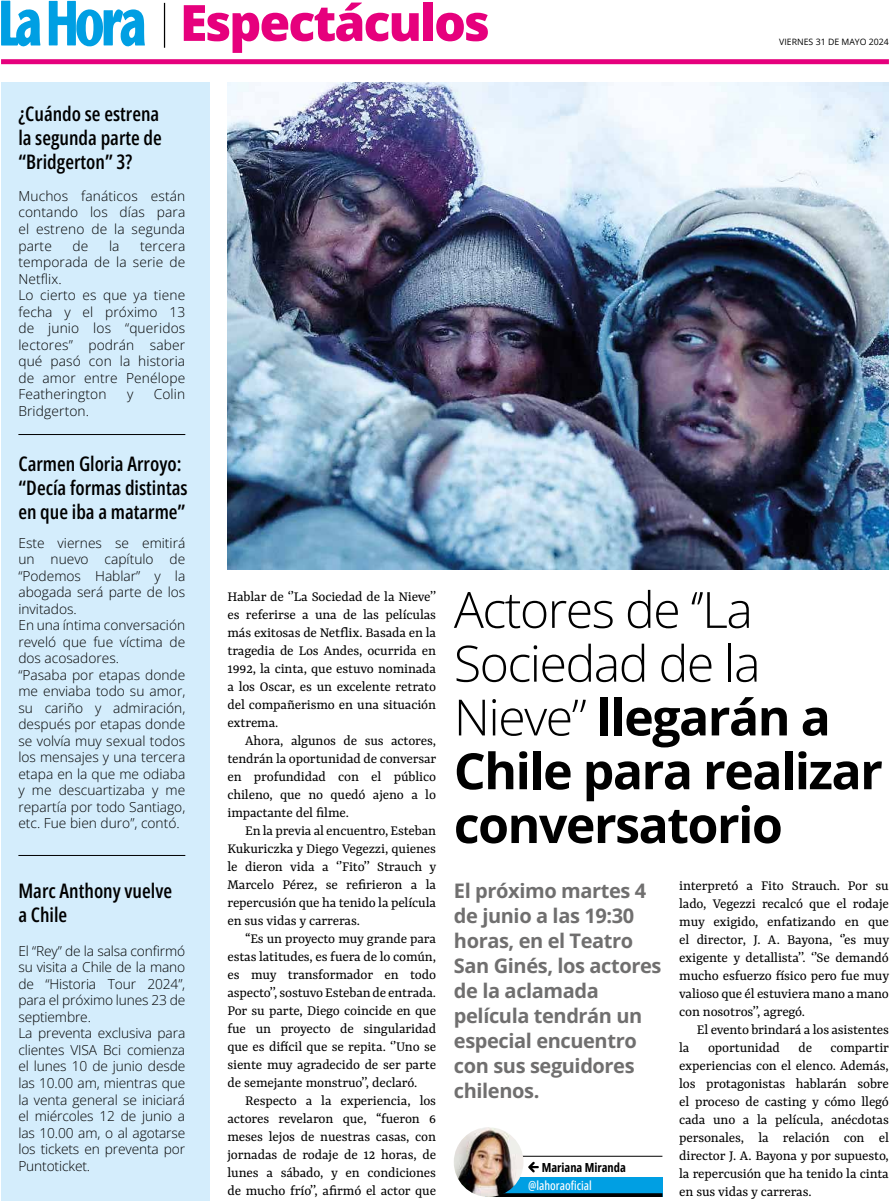
<style>
.page{position:relative;width:890px;height:1202px;background:#fff}
.page>*{position:absolute;margin:0;border:0;box-sizing:border-box;transform-origin:0 0}
.t1{font:700 50px/53.8px "Open Sans";letter-spacing:-.03em;color:#000}
.t2{font:800 50px "Open Sans";letter-spacing:-.04em;color:#e6007d}
.t3{font:700 20px/25px "Open Sans";letter-spacing:-.02em;color:#706f6f}
.t4{font:600 20px/24px "Open Sans Condensed";color:#000}
.t5{font:15px/18px "Rasa";letter-spacing:-.01em;color:#000;text-align:justify}
.t6{font:300 13.75px/16.5px "Open Sans";color:#000}
.t7{font:500 12.5px "Open Sans Condensed";color:#fff}
.t8{font:700 12.5px "Open Sans Condensed";color:#000}
.t9{font:8.75px "Open Sans";color:#000}
.s1{font-weight:300}
</style>
<div class="page">
<svg style="left:1px;top:1px;width:39px;height:46px"></svg>
<svg style="left:49px;top:1px;width:96px;height:46px"></svg>
<hr style="left:164px;top:3px;width:1px;height:45px;background:#000">
<div style="left:1px;top:59px;width:887px;height:5px;background:#e6007d"></div>
<div style="left:485px;top:1177px;width:177px;height:19px;background:#009fe3"></div>
<svg style="left:494px;top:1192px;width:168px;height:4px"></svg>
<hr style="left:485px;top:1155px;width:177px;height:1px;background:#000">
<img style="left:453px;top:1126px;width:70px;height:70px;border-radius:35px">
<svg style="left:528px;top:1161px;width:10px;height:11px"></svg>
<img style="left:227px;top:82px;width:661px;height:487px">
<div style="left:1px;top:82px;width:209px;height:1118px;background:#d4edfc"></div>
<hr style="left:18px;top:434px;width:167px;height:1px;background:#000">
<hr style="left:18px;top:855px;width:167px;height:1px;background:#000">
<h2 class="t4" style="left:18px;top:101px;width:145px">¿Cuándo se estrena la segunda parte de “Bridgerton” 3?</h2>
<h1 class="t2" style="left:180px;top:-15px;width:311px">Espectáculos</h1>
<p class="t6" style="left:18px;top:187px;width:168px;text-align:justify">Muchos fanáticos están contando los días para el estreno de la segunda parte</p>
<p class="t6" style="left:73px;top:237px;width:17px">de</p>
<p class="t6" style="left:109px;top:237px;width:12px">la</p>
<p class="t6" style="left:18px;top:237px;width:168px;text-indent:122px">tercera temporada de la serie de<br>Netflix.<br>Lo cierto es que ya tiene fecha y el próximo 13 de junio los “queridos lectores” podrán saber qué pasó con la historia de amor entre Penélope<br>Featherington</p>
<p class="t6" style="left:127px;top:385px;width:8px">y</p>
<p class="t6" style="left:154px;top:385px;width:33px">Colin</p>
<p class="t6" style="left:18px;top:402px;width:72px">Bridgerton.</p>
<h2 class="t4" style="left:18px;top:451px;width:171px">Carmen Gloria Arroyo: “Decía formas distintas en que iba a matarme”</h2>
<p class="t9" style="left:779px;top:36px;width:111px">VIERNES 31 DE MAYO 2024</p>
<p class="t6" style="left:18px;top:534px;width:168px">Este viernes se emitirá un nuevo capítulo de “Podemos Hablar” y la abogada será parte de los invitados.<br>En una íntima conversación reveló que fue víctima de dos acosadores.<br>“Pasaba por etapas donde me enviaba todo su amor, su cariño y admiración, después por etapas donde se volvía muy sexual todos los mensajes y una tercera etapa en la que me odiaba y me descuartizaba y me repartía por todo Santiago, etc. Fue bien duro”, contó.</p>
<h2 class="t4" style="left:18px;top:877px;width:155px">Marc Anthony vuelve a Chile</h2>
<p class="t6" style="left:18px;top:942px;width:168px">El “Rey” de la salsa confirmó su visita a Chile de la mano de “Historia Tour 2024”, para el próximo lunes 23 de septiembre.<br>La preventa exclusiva para clientes VISA Bci comienza el lunes 10 de junio desde las 10.00 am, mientras que la venta general se iniciará el miércoles 12 de junio a las 10.00 am, o al agotarse los tickets en preventa por<br>Puntoticket.</p>
<p class="t5" style="left:227px;top:588px;width:210px">Hablar de ‘’La Sociedad de la Nieve’’ es referirse a una de las películas más exitosas de Netflix. Basada en la tragedia de Los Andes, ocurrida en 1992, la cinta, que estuvo nominada a los Oscar, es un excelente retrato del compañerismo en una situación extrema.</p>
<p class="t5" style="left:227px;top:732px;width:210px;text-indent:18px">Ahora, algunos de sus actores, tendrán la oportunidad de conversar en profundidad con el público chileno, que no quedó ajeno a lo impactante del filme.</p>
<p class="t5" style="left:227px;top:822px;width:210px;text-indent:18px">En la previa al encuentro, Esteban Kukuriczka y Diego Vegezzi, quienes le dieron vida a ‘’Fito’’ Strauch y Marcelo Pérez, se refirieron a la repercusión que ha tenido la película en sus vidas y carreras.</p>
<p class="t5" style="left:227px;top:930px;width:210px;text-indent:18px">“Es un proyecto muy grande para estas latitudes, es fuera de lo común, es muy transformador en todo aspecto’’, sostuvo Esteban de entrada.<br>Por su parte, Diego coincide en que fue un proyecto de singularidad que es difícil que se repita. ‘’Uno se siente muy agradecido de ser parte de semejante monstruo’’, declaró.</p>
<p class="t5" style="left:227px;top:1092px;width:210px;text-indent:18px">Respecto a la experiencia, los actores revelaron que, “fueron 6 meses lejos de nuestras casas, con jornadas de rodaje de 12 horas, de lunes a sábado, y en condiciones de mucho frío’’, afirmó el actor que</p>
<h1 class="t1" style="left:454px;top:581px;width:430px"><span class="s1">Actores de ‘’La<br>Sociedad de la<br>Nieve”</span> llegarán a<br>Chile para realizar conversatorio</h1>
<h2 class="t3" style="left:454px;top:877px;width:209px">El próximo martes 4 de junio a las 19:30 horas, en el Teatro<br>San Ginés, los actores de la aclamada película tendrán un especial encuentro con sus seguidores chilenos.</h2>
<p class="t5" style="left:679px;top:876px;width:211px">interpretó a Fito Strauch. Por su lado, Vegezzi recalcó que el rodaje muy exigido, enfatizando en que el director, J. A. Bayona, ‘’es muy exigente y detallista’’. ‘’Se demandó mucho esfuerzo físico pero fue muy valioso que él estuviera mano a mano con nosotros’’, agregó.</p>
<p class="t5" style="left:679px;top:1020px;width:211px;text-indent:18px">El evento brindará a los asistentes la oportunidad de compartir experiencias con el elenco. Además, los protagonistas hablarán sobre el proceso de casting y cómo llegó cada uno a la película, anécdotas personales, la relación con el director J. A. Bayona y por supuesto, la repercusión que ha tenido la cinta en sus vidas y carreras.</p>
<p class="t8" style="left:541px;top:1157px;width:86px">Mariana Miranda</p>
<p class="t7" style="left:528px;top:1176px;width:65px">@lahoraoficial</p>
</div>
